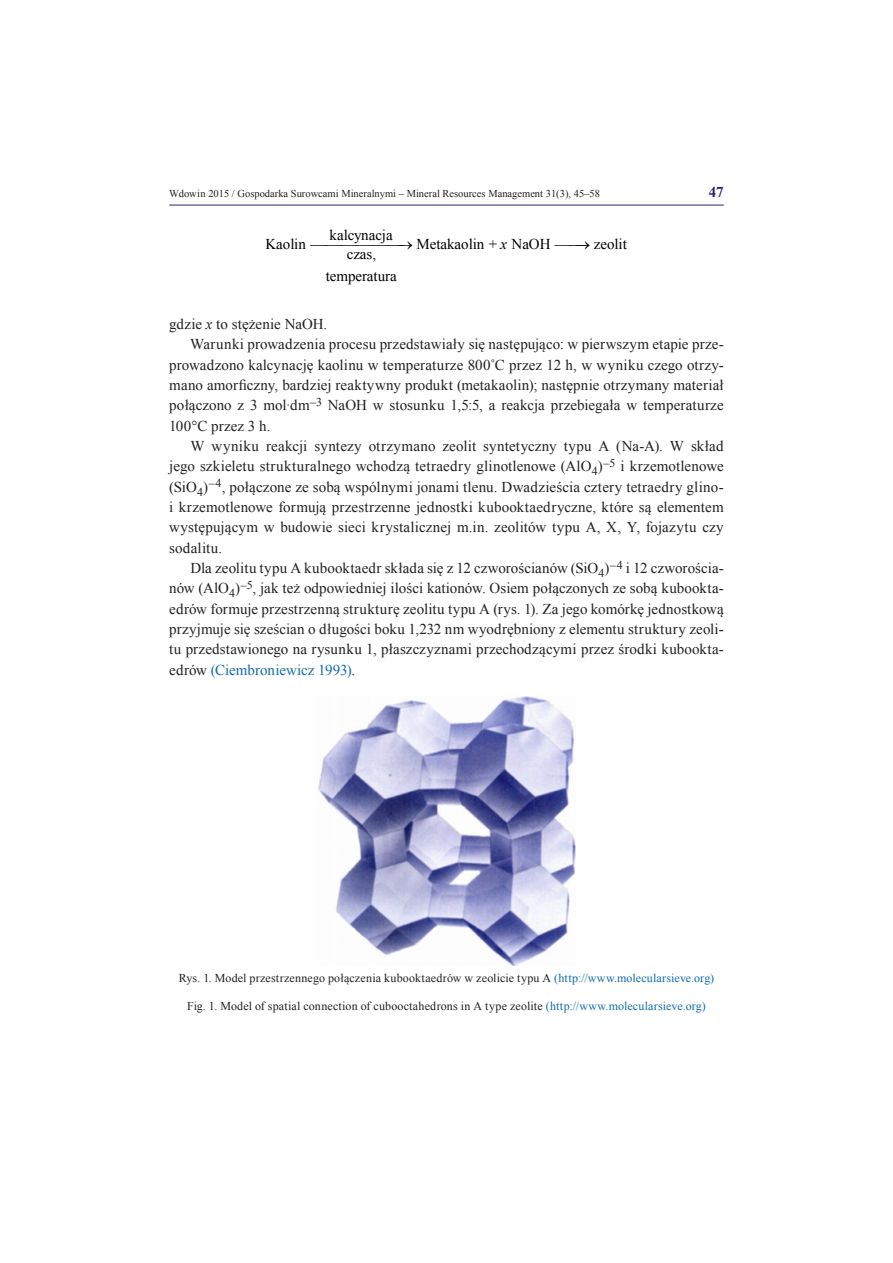
<style>
.page{position:relative;width:893px;height:1263px;background:#fff}
.page>*{position:absolute;margin:0;border:0;box-sizing:border-box;transform-origin:0 0}
.ac{font:15px/20.4px "Times New Roman";letter-spacing:.01em;color:#231f20;text-align:justify}
.t1{font:15px/22.5px "Times New Roman";letter-spacing:-.005em;color:#000;text-align:center}
.t2{font:700 15px "Times New Roman";color:#2b266b}
.t3{font:italic 15px "Times New Roman";color:#000}
.rysunek{font:12px "Times New Roman";letter-spacing:.015em;color:#231f20}
.t4{font:10.5px "Times New Roman";color:#231f20}
.s1{font-style:italic}
.s2{color:#106bad}
</style>
<div class="page">
<hr style="left:169px;top:205px;width:555px;height:1px;background:#2b266b">
<img style="left:318px;top:696px;width:257px;height:270px">
<p class="t4" style="left:169px;top:186px;width:432px">Wdowin 2015 / Gospodarka Surowcami Mineralnymi – Mineral Resources Management 31(3), 45–58</p>
<p class="t2" style="left:709px;top:182px;width:16px">47</p>
<p class="t1" style="left:330px;top:224px;width:65px">kalcynacja</p>
<p class="t1" style="left:265px;top:233px;width:42px">Kaolin</p>
<p class="t1" style="left:398px;top:233px;width:154px">→ Metakaolin + NaOH</p>
<p class="t1" style="left:576px;top:233px;width:53px">→ zeolit</p>
<p class="t1" style="left:326px;top:242px;width:73px">czas, temperatura</p>
<p class="t3" style="left:500px;top:234px;width:8px">x</p>
<p class="ac" style="left:169px;top:314px;width:160px">gdzie <span class="s1">x</span> to stężenie NaOH.</p>
<p class="ac" style="left:169px;top:334px;width:556px;text-indent:21px">Warunki prowadzenia procesu przedstawiały się następująco: w pierwszym etapie prze&shy;prowadzono kalcynację kaolinu w temperaturze 800˚C przez 12 h, w wyniku czego otrzy&shy;mano amorficzny, bardziej reaktywny produkt (metakaolin); następnie otrzymany materiał połączono z 3 mol·dm<sup>–3</sup> NaOH w stosunku 1,5:5, a reakcja przebiegała w temperaturze 100°C przez 3 h.</p>
<p class="ac" style="left:169px;top:436px;width:556px;text-indent:21px">W wyniku reakcji syntezy otrzymano zeolit syntetyczny typu A (Na-A). W skład jego szkieletu strukturalnego wchodzą tetraedry glinotlenowe (AlO<sub>4</sub>)<sup>–5</sup> i krzemotlenowe (SiO<sub>4</sub>)<sup>–4</sup>, połączone ze sobą wspólnymi jonami tlenu. Dwadzieścia cztery tetraedry glino&shy;i krzemotlenowe formują przestrzenne jednostki kubooktaedryczne, które są elementem występującym w budowie sieci krystalicznej m.in. zeolitów typu A, X, Y, fojazytu czy sodalitu.</p>
<p class="ac" style="left:169px;top:558px;width:556px;text-indent:21px">Dla zeolitu typu A kubooktaedr składa się z 12 czworościanów (SiO<sub>4</sub>)<sup>–4</sup> i 12 czworościa&shy;nów (AlO<sub>4</sub>)<sup>–5</sup>, jak też odpowiedniej ilości kationów. Osiem połączonych ze sobą kubookta&shy;edrów formuje przestrzenną strukturę zeolitu typu A (rys. 1). Za jego komórkę jednostkową przyjmuje się sześcian o długości boku 1,232 nm wyodrębniony z elementu struktury zeoli&shy;tu przedstawionego na rysunku 1, płaszczyznami przechodzącymi przez środki kubookta&shy;edrów <span class="s2">(Ciembroniewicz 1993)</span>.</p>
<p class="rysunek" style="left:179px;top:970px;width:537px">Rys. 1. Model przestrzennego połączenia kubooktaedrów w zeolicie typu A <span class="s2">(http://www.molecularsieve.org)</span></p>
<p class="rysunek" style="left:187px;top:998px;width:520px">Fig. 1. Model of spatial connection of cubooctahedrons in A type zeolite <span class="s2">(http://www.molecularsieve.org)</span></p>
</div>
